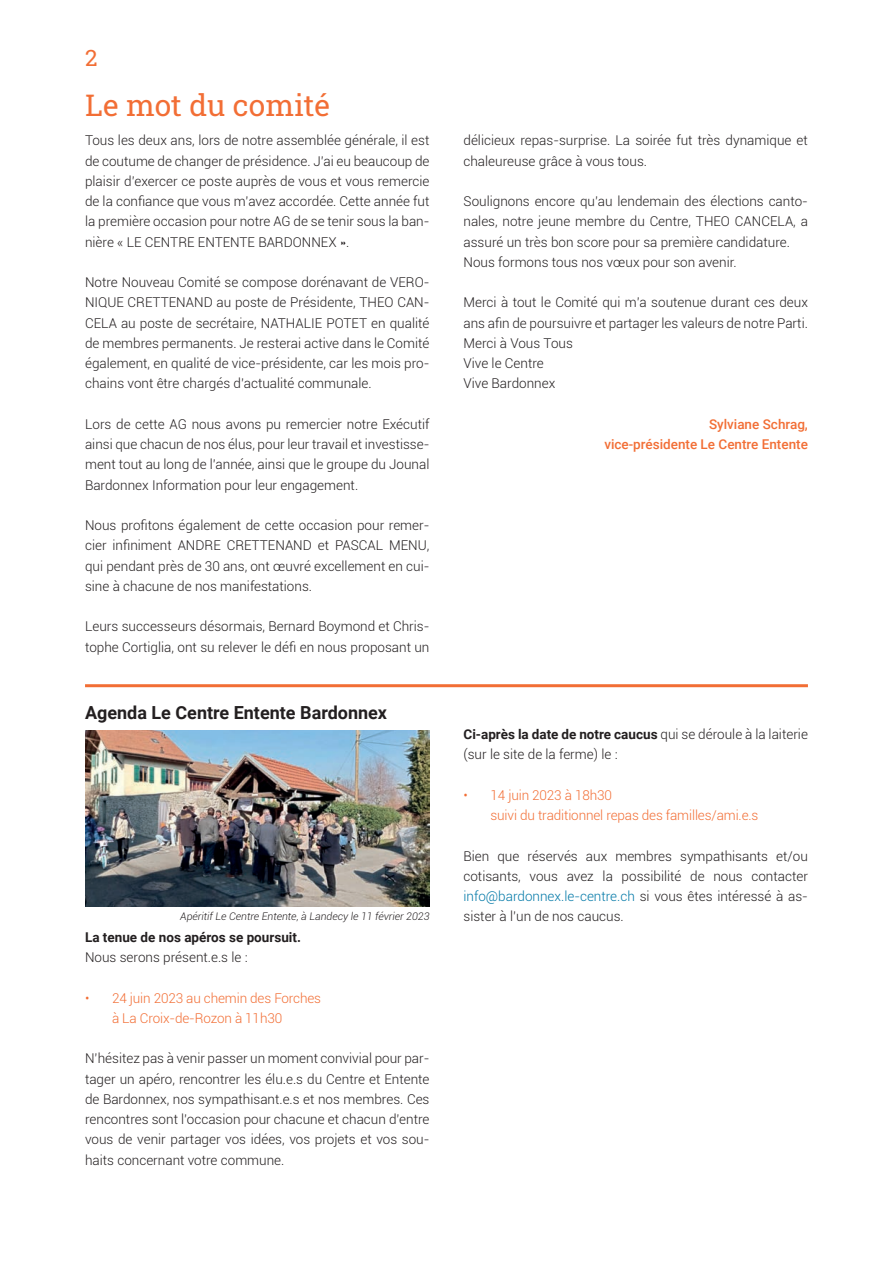
<style>
.page{position:relative;width:893px;height:1263px;background:#fff}
.page>*{position:absolute;margin:0;border:0;box-sizing:border-box;transform-origin:0 0}
.t1{font:30px "Roboto Slab";color:#f26e35}
.t2{font:22.5px "Roboto Slab";color:#f26e35}
.t3{font:700 18px "Roboto";color:#231f20}
.t4{font:300 13.5px/20.2px "Roboto";color:#231f20;text-align:justify}
.t5{font:300 13.5px/20.2px "Roboto";letter-spacing:-.01em;color:#f26e35}
.t6{font:500 13.5px/20.2px "Roboto";color:#f26e35;text-align:right}
.t7{font:700 13.5px "Roboto";color:#231f20}
.t8{font:italic 300 10.5px "Roboto";color:#231f20}
.s1{font-weight:700}
.s2{color:#0078a7}
</style>
<div class="page">
<hr style="left:85px;top:684px;width:723px;height:3px;background:#f26e35">
<img style="left:85px;top:730px;width:344px;height:177px">
<h2 class="t2" style="left:85px;top:43px;width:14px">2</h2>
<h1 class="t1" style="left:85px;top:85px;width:247px">Le mot du comité</h1>
<p class="t4" style="left:85px;top:130px;width:346px">Tous les deux ans, lors de notre assemblée générale, il est de coutume de changer de présidence. J’ai eu beaucoup de plaisir d’exercer ce poste auprès de vous et vous remercie de la confiance que vous m’avez accordée. Cette année fut la première occasion pour notre AG de se tenir sous la ban&shy;nière « LE CENTRE ENTENTE BARDONNEX ».</p>
<p class="t4" style="left:85px;top:272px;width:346px">Notre Nouveau Comité se compose dorénavant de VERO-NIQUE CRETTENAND au poste de Présidente, THEO CAN-CELA au poste de secrétaire, NATHALIE POTET en qualité de membres permanents. Je resterai active dans le Comité également, en qualité de vice-présidente, car les mois pro&shy;chains vont être chargés d’actualité communale.</p>
<p class="t4" style="left:85px;top:413px;width:346px">Lors de cette AG nous avons pu remercier notre Exécutif ainsi que chacun de nos élus, pour leur travail et investisse&shy;ment tout au long de l’année, ainsi que le groupe du Jounal Bardonnex Information pour leur engagement.</p>
<p class="t4" style="left:85px;top:515px;width:346px">Nous profitons également de cette occasion pour remer&shy;cier infiniment ANDRE CRETTENAND et PASCAL MENU, qui pendant près de 30 ans, ont œuvré excellement en cui&shy;sine à chacune de nos manifestations.</p>
<p class="t4" style="left:85px;top:616px;width:346px">Leurs successeurs désormais, Bernard Boymond et Chris&shy;tophe Cortiglia, ont su relever le défi en nous proposant un</p>
<h3 class="t3" style="left:85px;top:700px;width:304px">Agenda Le Centre Entente Bardonnex</h3>
<p class="t4" style="left:463px;top:130px;width:346px">délicieux repas-surprise. La soirée fut très dynamique et chaleureuse grâce à vous tous.</p>
<p class="t4" style="left:463px;top:191px;width:346px;text-align:left">Soulignons encore qu’au lendemain des élections canto&shy;nales, notre jeune membre du Centre, THEO CANCELA, a assuré un très bon score pour sa première candidature.<br>Nous formons tous nos vœux pour son avenir.</p>
<p class="t4" style="left:463px;top:292px;width:346px;text-align:left">Merci à tout le Comité qui m’a soutenue durant ces deux ans afin de poursuivre et partager les valeurs de notre Parti.<br>Merci à Vous Tous<br>Vive le Centre<br>Vive Bardonnex</p>
<p class="t6" style="left:604px;top:413px;width:205px">Sylviane Schrag,<br>vice-présidente Le Centre Entente</p>
<p class="t4" style="left:463px;top:724px;width:346px"><span class="s1">Ci-après la date de notre caucus</span> qui se déroule à la laiterie (sur le site de la ferme) le :</p>
<p class="t5" style="left:490px;top:785px;width:269px;text-indent:-27px">• 14 juin 2023 à 18h30<br>suivi du traditionnel repas des familles/ami.e.s</p>
<p class="t4" style="left:463px;top:845px;width:346px">Bien que réservés aux membres sympathisants et/ou cotisants, vous avez la possibilité de nous contacter <span class="s2">info@bardonnex.le-centre.ch</span> si vous êtes intéressé à as-</p>
<p class="t8" style="left:180px;top:909px;width:251px">Apéritif Le Centre Entente, à Landecy le 11 février 2023</p>
<p class="t4" style="left:463px;top:906px;width:162px">sister à l’un de nos caucus.</p>
<p class="t7" style="left:85px;top:927px;width:217px">La tenue de nos apéros se poursuit.</p>
<p class="t4" style="left:85px;top:947px;width:164px">Nous serons présent.e.s le :</p>
<p class="t5" style="left:112px;top:987px;width:211px;text-indent:-27px">• 24 juin 2023 au chemin des Forches à La Croix-de-Rozon à 11h30</p>
<p class="t4" style="left:85px;top:1048px;width:346px">N’hésitez pas à venir passer un moment convivial pour par&shy;tager un apéro, rencontrer les élu.e.s du Centre et Entente de Bardonnex, nos sympathisant.e.s et nos membres. Ces rencontres sont l’occasion pour chacune et chacun d’entre vous de venir partager vos idées, vos projets et vos sou&shy;haits concernant votre commune.</p>
</div>
